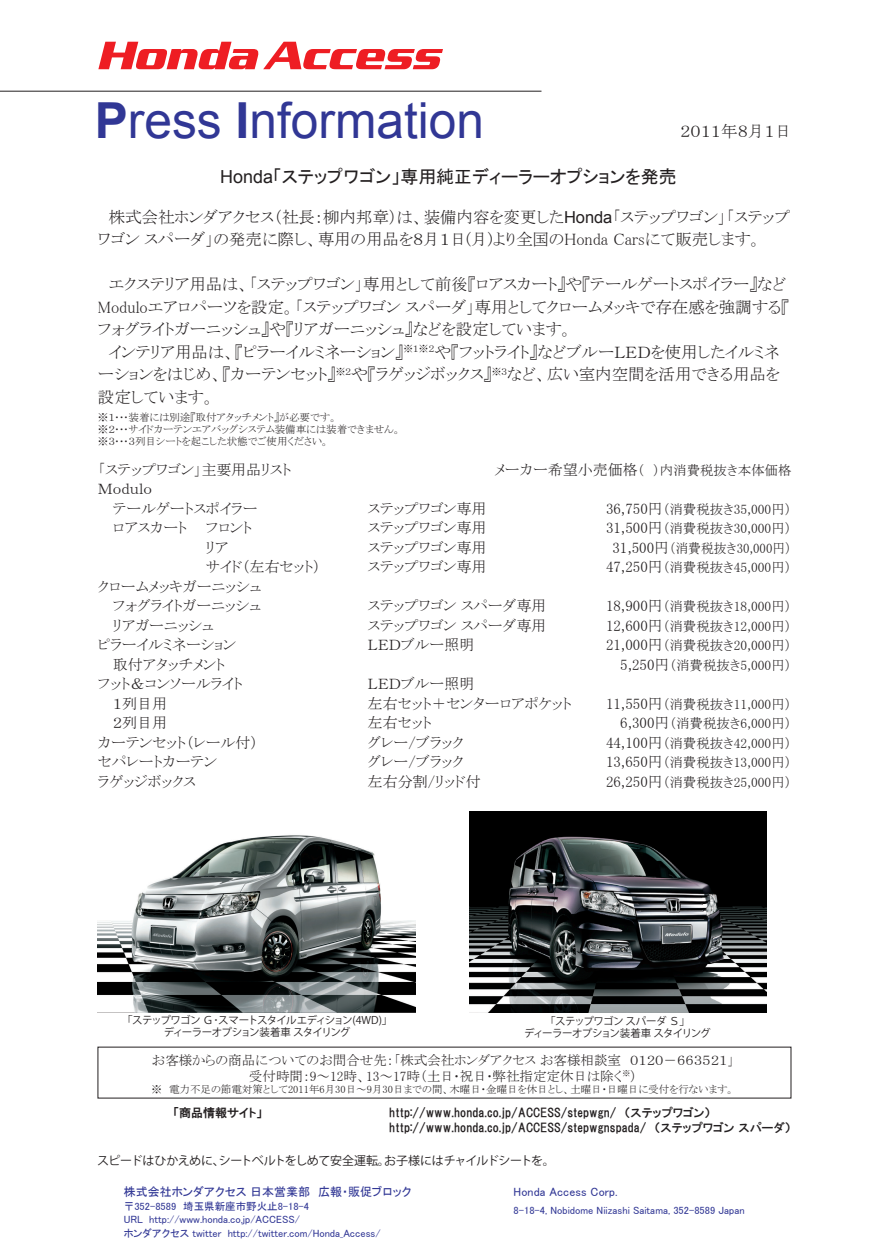
<style>
.page{position:relative;width:888px;height:1260px;background:#fff}
.page>*{position:absolute;margin:0;border:0;box-sizing:border-box;transform-origin:0 0}
.t1{font:49.65px "Arial";color:#313795}
.t2{font:18px "MS P Gothic";color:#231f20}
.t3{font:16.5px/22.5px "MS P Mincho";letter-spacing:-.005em;color:#231f20}
.t4{font:15px/19.5px "MS P Mincho";letter-spacing:-.005em;color:#231f20}
.t5{font:13.5px/16.2px "MS P Mincho";letter-spacing:-.005em;color:#231f20;text-align:center}
.t6{font:13.5px "MS P Mincho";letter-spacing:-.005em;color:#231f20;scale:.95 1}
.t7{font:12px/14.4px "HGP Gothic E";color:#231f20}
.t8{font:12px "MS P Gothic";color:#313795}
.t9{font:12px "Koz Go Pro";letter-spacing:-.03em;color:#231f20}
.t10{font:10.5px/12px "MS P Mincho";letter-spacing:-.005em;color:#231f20}
.t11{font:10.5px/13.5px "MS P Gothic";color:#313795}
.t12{font:10.5px/12.6px "Koz Go Pro";letter-spacing:-.08em;color:#231f20;text-align:center}
.s1{font-weight:700}
.s2{font-family:"Arial"}
.s3{font-size:15px}
</style>
<div class="page">
<hr style="left:0;top:91px;width:541px;height:1px;background:#231f20">
<svg style="left:98px;top:42px;width:345px;height:27px"></svg>
<img style="left:98px;top:835px;width:317px;height:177px">
<img style="left:469px;top:811px;width:297px;height:201px">
<h1 class="t1" style="left:95px;top:88px;width:391px"><span class="s1">P</span>ress <span class="s1">I</span>nformation</h1>
<p class="t3" style="left:680px;top:119px;width:112px">２０１１年８月１日</p>
<p class="t2" style="left:220px;top:168px;width:458px"><span class="s2">Honda</span>「ステップワゴン」専用純正ディーラーオプションを発売</p>
<p class="t3" style="left:98px;top:205px;width:694px">　株式会社ホンダアクセス（社長：柳内邦章）は、装備内容を変更した<span class="s2">Honda</span>「ステップワゴン」「ステップワゴン スパーダ」の発売に際し、専用の用品を８月１日(月)より全国のHonda Carsにて販売します。</p>
<p class="t3" style="left:98px;top:273px;width:693px">　エクステリア用品は、「ステップワゴン」専用として前後『ロアスカート』や『テールゲートスポイラー』などModuloエアロパーツを設定。「ステップワゴン スパーダ」専用としてクロームメッキで存在感を強調する『フォグライトガーニッシュ』や『リアガーニッシュ』などを設定しています。<br>　インテリア用品は、『ピラーイルミネーション』<sup>※１※２</sup>や『フットライト』などブルーＬＥＤを使用したイルミネーションをはじめ、『カーテンセット』<sup>※２</sup>や『ラゲッジボックス』<sup>※３</sup>など、広い室内空間を活用できる用品を設定しています。</p>
<p class="t10" style="left:98px;top:411px;width:305px">※１･･･装着には別途『取付アタッチメント』が必要です。<br>※２･･･サイドカーテンエアバッグシステム装備車には装着できません。※３･･･３列目シートを起こした状態でご使用ください。</p>
<p class="t4" style="left:98px;top:460px;width:195px">「ステップワゴン」主要用品リスト</p>
<p class="t5" style="left:495px;top:462px;width:298px"><span class="s3">メーカー希望小売価格</span>（　）内消費税抜き本体価格</p>
<p class="t4" style="left:113px;top:479px;width:146px;text-indent:-15px">Ｍｏｄｕｌｏ<br>テールゲートスポイラー</p>
<p class="t4" style="left:368px;top:499px;width:120px">ステップワゴン専用</p>
<p class="t5" style="left:606px;top:501px;width:187px"><span class="s3">36,750円</span>（消費税抜き35,000円）</p>
<p class="t4" style="left:113px;top:518px;width:76px">ロアスカート</p>
<p class="t4" style="left:206px;top:518px;width:48px">フロント</p>
<p class="t4" style="left:368px;top:518px;width:120px">ステップワゴン専用</p>
<p class="t5" style="left:606px;top:520px;width:187px"><span class="s3">31,500円</span>（消費税抜き30,000円）</p>
<p class="t4" style="left:206px;top:538px;width:24px">リア</p>
<p class="t4" style="left:368px;top:538px;width:120px">ステップワゴン専用</p>
<p class="t6" style="left:612px;top:541px;width:190px"><span class="s3">31,500円</span>（消費税抜き30,000円）</p>
<p class="t4" style="left:206px;top:557px;width:116px">サイド（左右セット）</p>
<p class="t4" style="left:368px;top:557px;width:120px">ステップワゴン専用</p>
<p class="t5" style="left:606px;top:559px;width:187px"><span class="s3">47,250円</span>（消費税抜き45,000円）</p>
<p class="t4" style="left:98px;top:577px;width:165px;text-align:right">クロームメッキガーニッシュフォグライトガーニッシュ</p>
<p class="t4" style="left:368px;top:596px;width:180px">ステップワゴン スパーダ専用</p>
<p class="t5" style="left:606px;top:598px;width:187px"><span class="s3">18,900円</span>（消費税抜き18,000円）</p>
<p class="t4" style="left:113px;top:616px;width:103px">リアガーニッシュ</p>
<p class="t4" style="left:368px;top:616px;width:180px">ステップワゴン スパーダ専用</p>
<p class="t5" style="left:606px;top:618px;width:187px"><span class="s3">12,600円</span>（消費税抜き12,000円）</p>
<p class="t4" style="left:98px;top:635px;width:140px">ピラーイルミネーション</p>
<p class="t4" style="left:368px;top:635px;width:108px">ＬＥＤブルー照明</p>
<p class="t5" style="left:606px;top:637px;width:187px"><span class="s3">21,000円</span>（消費税抜き20,000円）</p>
<p class="t4" style="left:113px;top:655px;width:114px">取付アタッチメント</p>
<p class="t5" style="left:620px;top:657px;width:173px"><span class="s3">5,250円</span>（消費税抜き5,000円）</p>
<p class="t4" style="left:98px;top:674px;width:146px">フット＆コンソールライト</p>
<p class="t4" style="left:368px;top:674px;width:108px">ＬＥＤブルー照明</p>
<p class="t4" style="left:113px;top:694px;width:56px">１列目用</p>
<p class="t4" style="left:368px;top:694px;width:205px">左右セット＋センターロアポケット</p>
<p class="t5" style="left:606px;top:696px;width:187px"><span class="s3">11,550円</span>（消費税抜き11,000円）</p>
<p class="t4" style="left:113px;top:713px;width:56px">２列目用</p>
<p class="t4" style="left:368px;top:713px;width:65px">左右セット</p>
<p class="t5" style="left:620px;top:715px;width:173px"><span class="s3">6,300円</span>（消費税抜き6,000円）</p>
<p class="t4" style="left:98px;top:733px;width:161px">カーテンセット（レール付）</p>
<p class="t4" style="left:368px;top:733px;width:97px">グレー/ブラック</p>
<p class="t5" style="left:606px;top:735px;width:187px"><span class="s3">44,100円</span>（消費税抜き42,000円）</p>
<p class="t4" style="left:98px;top:752px;width:121px">セパレートカーテン</p>
<p class="t4" style="left:368px;top:752px;width:97px">グレー/ブラック</p>
<p class="t5" style="left:606px;top:754px;width:187px"><span class="s3">13,650円</span>（消費税抜き13,000円）</p>
<p class="t4" style="left:98px;top:772px;width:99px">ラゲッジボックス</p>
<p class="t4" style="left:368px;top:772px;width:114px">左右分割/リッド付</p>
<p class="t5" style="left:606px;top:774px;width:187px"><span class="s3">26,250円</span>（消費税抜き25,000円）</p>
<p class="t12" style="left:122px;top:1014px;width:272px">「ステップワゴン Ｇ･スマートスタイルエディション(4WD)」ディーラーオプション装着車 スタイリング</p>
<p class="t12" style="left:524px;top:1015px;width:188px">「ステップワゴン スパーダ Ｓ」<br>ディーラーオプション装着車 スタイリング</p>
<p class="t5" style="left:152px;top:1052px;width:584px">お客様からの商品についてのお問合せ先：「株式会社ホンダアクセス お客様相談室　０１２０－６６３５２１」受付時間：9～12時、13～17時（土日･祝日･弊社指定定休日は除く<sup>※</sup>）</p>
<p class="t10" style="left:152px;top:1084px;width:584px">※　電力不足の節電対策として2011年6月30日～9月30日までの間、木曜日・金曜日を休日とし、土曜日・日曜日に受付を行ないます。</p>
<p class="t7" style="left:173px;top:1106px;width:91px">「商品情報サイト」</p>
<p class="t7" style="left:389px;top:1106px;width:403px">http://www.honda.co.jp/ACCESS/stepwgn/　（ステップワゴン）http://www.honda.co.jp/ACCESS/stepwgnspada/　（ステップワゴン スパーダ）</p>
<p class="t9" style="left:97px;top:1153px;width:459px">スピードはひかえめに、シートベルトをしめて安全運転。お子様にはチャイルドシートを。</p>
<p class="t8" style="left:124px;top:1186px;width:289px">株式会社ホンダアクセス 日本営業部　広報・販促ブロック</p>
<p class="t11" style="left:124px;top:1199px;width:258px">〒352-8589　埼玉県新座市野火止8-18-4<br>URL http://www.honda.co.jp/ACCESS/<br>ホンダアクセス twitter http://twitter.com/Honda_Access/</p>
<p class="t8" style="left:514px;top:1186px;width:106px">Honda Access Corp.</p>
<p class="t11" style="left:514px;top:1204px;width:233px">8-18-4, Nobidome Niizashi Saitama, 352-8589 Japan</p>
</div>
